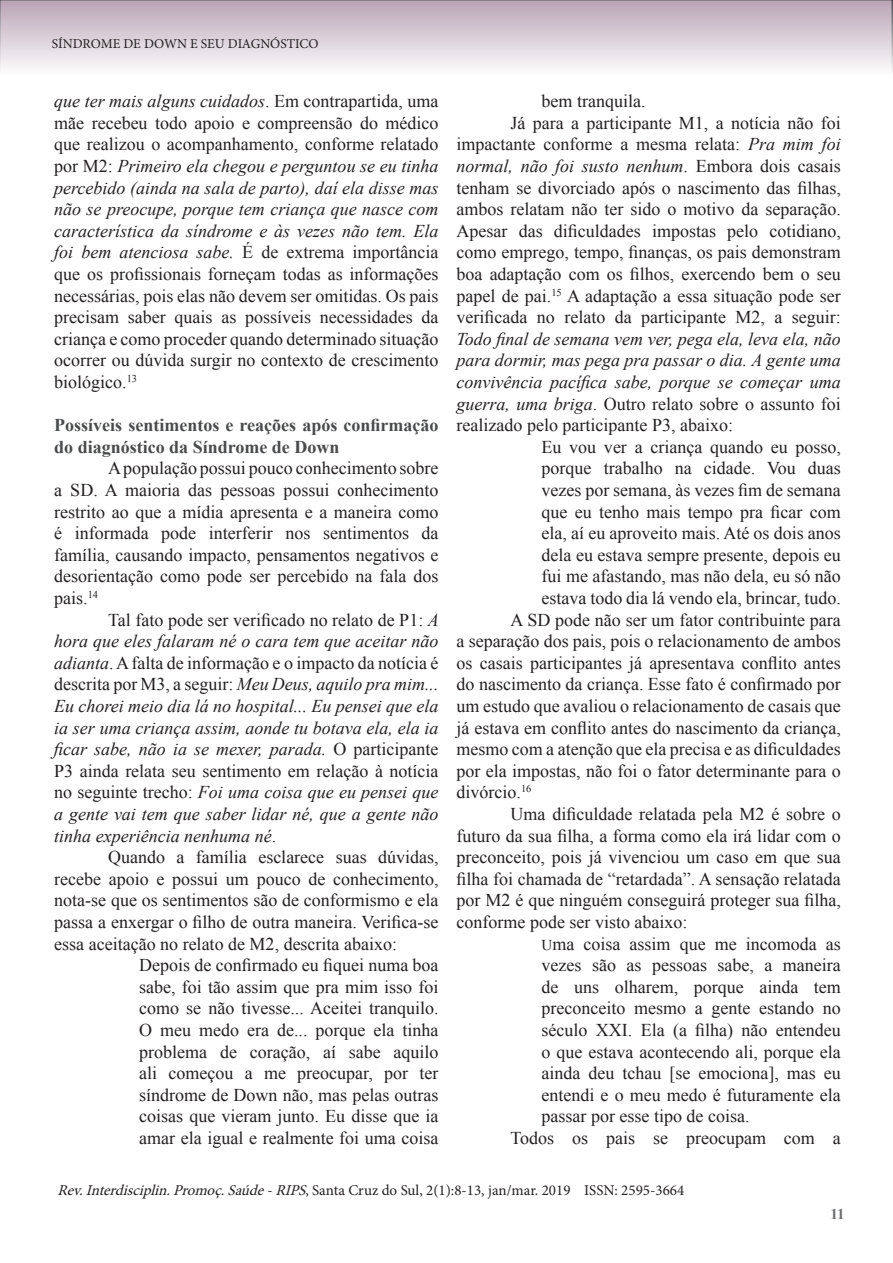
<style>
.page{position:relative;width:893px;height:1263px;background:#fff}
.page>*{position:absolute;margin:0;border:0;box-sizing:border-box;transform-origin:0 0}
.t1{font:18px/21.6px "Times New Roman";color:#231f20;text-align:justify}
.t2{font:italic 18px/21.6px "Times New Roman";color:#231f20;text-align:justify}
.t3{font:700 18px/21.6px "Times New Roman";color:#494a4b}
.t4{font:15px "Minion Pro";color:#231f20}
.t5{font:700 15px "Times New Roman";color:#6c6d70}
.t6{font:13.5px "Minion Pro";letter-spacing:-.01em;color:#231f20}
.s1{font-style:italic}
.s2{font-style:normal}
.s3{font-size:15px}
</style>
<div class="page">
<svg style="left:0;top:0;width:893px;height:72px"></svg>
<p class="t6" style="left:52px;top:35px;width:268px">SÍNDROME DE DOWN E SEU DIAGNÓSTICO</p>
<p class="t1" style="left:54px;top:90px;width:386px"><span class="s1">que ter mais alguns cuidados</span>. Em contrapartida, uma mãe recebeu todo apoio e compreensão do médico que realizou o acompanhamento, conforme relatado por M2: <span class="s1">Primeiro ela chegou e perguntou se eu tinha percebido (ainda na sala de parto), daí ela disse mas não se preocupe, porque tem criança que nasce com característica da síndrome e às vezes não tem. Ela foi bem atenciosa sabe.</span> É de extrema importância que os profissionais forneçam todas as informações necessárias, pois elas não devem ser omitidas. Os pais precisam saber quais as possíveis necessidades da criança e como proceder quando determinado situação ocorrer ou dúvida surgir no contexto de crescimento biológico.<sup>13</sup></p>
<p class="t3" style="left:54px;top:414px;width:386px">Possíveis sentimentos e reações após confirmação do diagnóstico da Síndrome de Down</p>
<p class="t1" style="left:54px;top:457px;width:386px;text-indent:54px">A população possui pouco conhecimento sobre a SD. A maioria das pessoas possui conhecimento restrito ao que a mídia apresenta e a maneira como é informada pode interferir nos sentimentos da família, causando impacto, pensamentos negativos e desorientação como pode ser percebido na fala dos pais.<sup>14</sup></p>
<p class="t2" style="left:54px;top:608px;width:386px;text-indent:54px"><span class="s2">Tal fato pode ser verificado no relato de P1:</span> A hora que eles falaram né o cara tem que aceitar não adianta<span class="s2">. A falta de informação e o impacto da notícia é descrita por M3, a seguir:</span> Meu Deus, aquilo pra mim...<br>Eu chorei meio dia lá no hospital... Eu pensei que ela ia ser uma criança assim, aonde tu botava ela, ela ia ficar sabe, não ia se mexer, parada. <span class="s2">O participante P3 ainda relata seu sentimento em relação à notícia no seguinte trecho:</span> Foi uma coisa que eu pensei que a gente vai tem que saber lidar né, que a gente não tinha experiência nenhuma né<span class="s2">.</span></p>
<p class="t1" style="left:54px;top:846px;width:386px;text-indent:54px">Quando a família esclarece suas dúvidas, recebe apoio e possui um pouco de conhecimento, nota-se que os sentimentos são de conformismo e ela passa a enxergar o filho de outra maneira. Verifica-se essa aceitação no relato de M2, descrita abaixo:</p>
<p class="t1" style="left:139px;top:954px;width:301px">Depois de confirmado eu fiquei numa boa sabe, foi tão assim que pra mim isso foi como se não tivesse... Aceitei tranquilo.<br>O meu medo era de... porque ela tinha problema de coração, aí sabe aquilo ali começou a me preocupar, por ter síndrome de Down não, mas pelas outras coisas que vieram junto. Eu disse que ia amar ela igual e realmente foi uma coisa</p>
<p class="t1" style="left:542px;top:90px;width:105px">bem tranquila.</p>
<p class="t1" style="left:457px;top:112px;width:386px;text-indent:54px">Já para a participante M1, a notícia não foi impactante conforme a mesma relata: <span class="s1">Pra mim foi normal, não foi susto nenhum</span>. Embora dois casais tenham se divorciado após o nascimento das filhas, ambos relatam não ter sido o motivo da separação.<br>Apesar das dificuldades impostas pelo cotidiano, como emprego, tempo, finanças, os pais demonstram boa adaptação com os filhos, exercendo bem o seu papel de pai.<sup>15</sup> A adaptação a essa situação pode ser verificada no relato da participante M2, a seguir:<br><span class="s1">Todo final de semana vem ver, pega ela, leva ela, não para dormir, mas pega pra passar o dia. A gente uma convivência pacífica sabe, porque se começar uma guerra, uma briga</span>. Outro relato sobre o assunto foi realizado pelo participante P3, abaixo:</p>
<p class="t1" style="left:542px;top:436px;width:301px">Eu vou ver a criança quando eu posso, porque trabalho na cidade. Vou duas vezes por semana, às vezes fim de semana que eu tenho mais tempo pra ficar com ela, aí eu aproveito mais. Até os dois anos dela eu estava sempre presente, depois eu fui me afastando, mas não dela, eu só não estava todo dia lá vendo ela, brincar, tudo.</p>
<p class="t1" style="left:457px;top:608px;width:386px;text-indent:54px">A SD pode não ser um fator contribuinte para a separação dos pais, pois o relacionamento de ambos os casais participantes já apresentava conflito antes do nascimento da criança. Esse fato é confirmado por um estudo que avaliou o relacionamento de casais que já estava em conflito antes do nascimento da criança, mesmo com a atenção que ela precisa e as dificuldades por ela impostas, não foi o fator determinante para o divórcio.<sup>16</sup></p>
<p class="t1" style="left:457px;top:803px;width:386px;text-indent:54px">Uma dificuldade relatada pela M2 é sobre o futuro da sua filha, a forma como ela irá lidar com o preconceito, pois já vivenciou um caso em que sua filha foi chamada de “retardada”. A sensação relatada por M2 é que ninguém conseguirá proteger sua filha, conforme pode ser visto abaixo:</p>
<p class="t1" style="left:542px;top:932px;width:301px"><span class="s3">U</span>ma coisa assim que me incomoda as vezes são as pessoas sabe, a maneira de uns olharem, porque ainda tem preconceito mesmo a gente estando no século XXI. Ela (a filha) não entendeu o que estava acontecendo ali, porque ela ainda deu tchau [se emociona], mas eu entendi e o meu medo é futuramente ela passar por esse tipo de coisa.</p>
<p class="t1" style="left:511px;top:1127px;width:332px">Todos os pais se preocupam com a</p>
<p class="t4" style="left:57px;top:1180px;width:628px"><span class="s1">Rev.Interdisciplin.Promoç.Saúde-RIPS</span>, Santa Cruz do Sul, 2(1):8-13, jan/mar. 2019 ISSN: 2595-3664</p>
<p class="t5" style="left:831px;top:1204px;width:16px">11</p>
</div>
